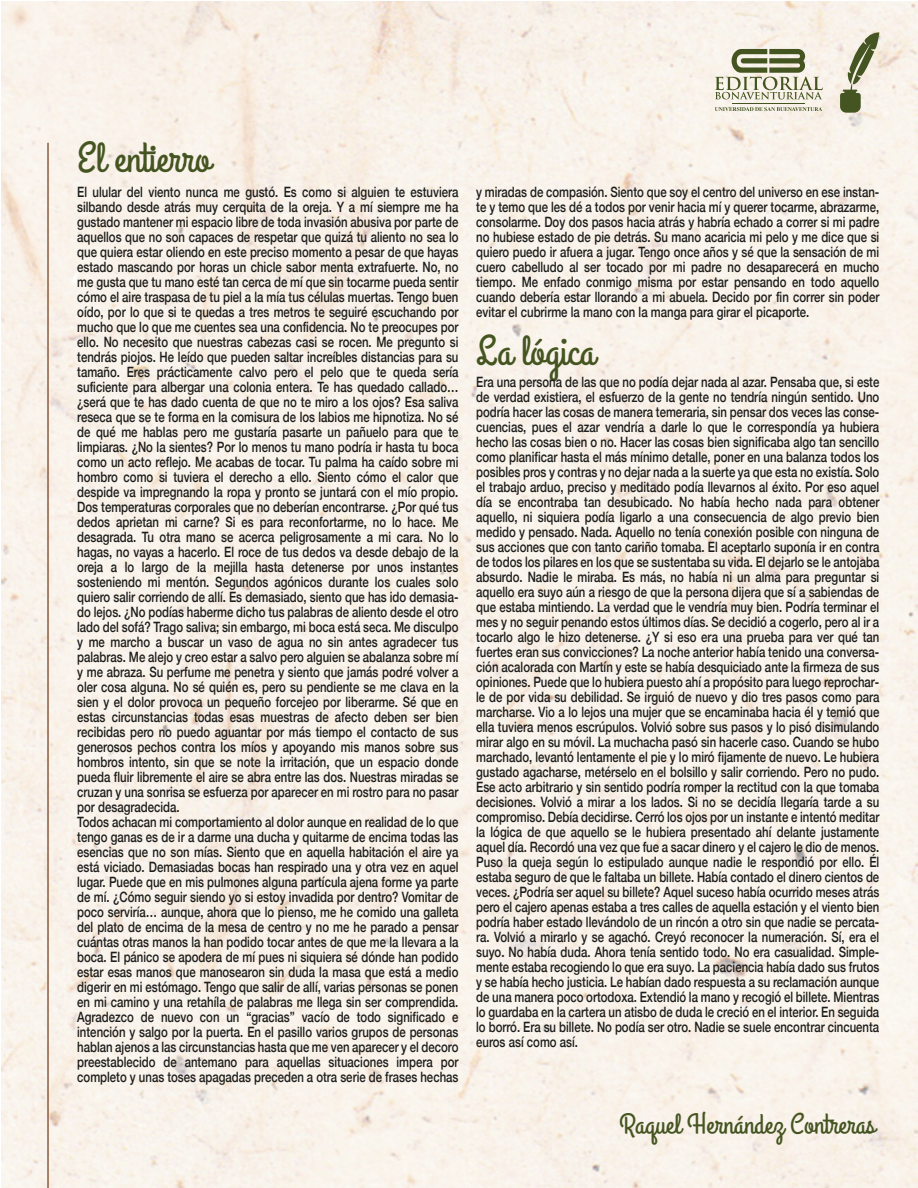
<style>
.page{position:relative;width:918px;height:1188px;background:#fff}
.page>*{position:absolute;margin:0;border:0;box-sizing:border-box;transform-origin:0 0}
.t1{font:41.85px "Grand Hotel";color:#455521}
.t2{font:28.65px "Grand Hotel";color:#455521}
.t3{font:500 14.25px/15px "Helvetica Neue";color:#1d1d1b;text-align:justify;scale:.8 1}
</style>
<div class="page">
<img style="left:2px;top:1px;width:916px;height:1187px">
<svg style="left:840px;top:32px;width:39px;height:81px;background:#b9baa2"></svg>
<hr style="left:47px;top:143px;width:2px;height:1045px;background:#92674b">
<svg style="left:715px;top:49px;width:108px;height:50px;background:#bdbda7"></svg>
<hr style="left:732px;top:103px;width:73px;height:1px;background:#455521">
<svg style="left:715px;top:107px;width:107px;height:4px"></svg>
<h1 class="t1" style="left:77px;top:132px;width:135px">El entierro</h1>
<p class="t3" style="left:77px;top:183px;width:478px;text-align:left">El ulular del viento nunca me gustó. Es como si alguien te estuviera silbando desde atrás muy cerquita de la oreja. Y a mí siempre me ha gustado mantener mi espacio libre de toda invasión abusiva por parte de aquellos que no son capaces de respetar que quizá tu aliento no sea lo que quiera estar oliendo en este preciso momento a pesar de que hayas estado mascando por horas un chicle sabor menta extrafuerte. No, no me gusta que tu mano esté tan cerca de mí que sin tocarme pueda sentir cómo el aire traspasa de tu piel a la mía tus células muertas. Tengo buen oído, por lo que si te quedas a tres metros te seguiré escuchando por mucho que lo que me cuentes sea una confidencia. No te preocupes por ello. No necesito que nuestras cabezas casi se rocen. Me pregunto si tendrás piojos. He leído que pueden saltar increíbles distancias para su tamaño. Eres prácticamente calvo pero el pelo que te queda sería suficiente para albergar una colonia entera. Te has quedado callado… ¿será que te has dado cuenta de que no te miro a los ojos? Esa saliva reseca que se te forma en la comisura de los labios me hipnotiza. No sé de qué me hablas pero me gustaría pasarte un pañuelo para que te limpiaras. ¿No la sientes? Por lo menos tu mano podría ir hasta tu boca como un acto reflejo. Me acabas de tocar. Tu palma ha caído sobre mi hombro como si tuviera el derecho a ello. Siento cómo el calor que despide va impregnando la ropa y pronto se juntará con el mío propio.<br>Dos temperaturas corporales que no deberían encontrarse. ¿Por qué tus dedos aprietan mi carne? Si es para reconfortarme, no lo hace. Me desagrada. Tu otra mano se acerca peligrosamente a mi cara. No lo hagas, no vayas a hacerlo. El roce de tus dedos va desde debajo de la oreja a lo largo de la mejilla hasta detenerse por unos instantes sosteniendo mi mentón. Segundos agónicos durante los cuales solo quiero salir corriendo de allí. Es demasiado, siento que has ido demasia&shy;do lejos. ¿No podías haberme dicho tus palabras de aliento desde el otro lado del sofá? Trago saliva; sin embargo, mi boca está seca. Me disculpo y me marcho a buscar un vaso de agua no sin antes agradecer tus palabras. Me alejo y creo estar a salvo pero alguien se abalanza sobre mí y me abraza. Su perfume me penetra y siento que jamás podré volver a oler cosa alguna. No sé quién es, pero su pendiente se me clava en la sien y el dolor provoca un pequeño forcejeo por liberarme. Sé que en estas circunstancias todas esas muestras de afecto deben ser bien recibidas pero no puedo aguantar por más tiempo el contacto de sus generosos pechos contra los míos y apoyando mis manos sobre sus hombros intento, sin que se note la irritación, que un espacio donde pueda fluir libremente el aire se abra entre las dos. Nuestras miradas se cruzan y una sonrisa se esfuerza por aparecer en mi rostro para no pasar por desagradecida.<br>Todos achacan mi comportamiento al dolor aunque en realidad de lo que tengo ganas es de ir a darme una ducha y quitarme de encima todas las esencias que no son mías. Siento que en aquella habitación el aire ya está viciado. Demasiadas bocas han respirado una y otra vez en aquel lugar. Puede que en mis pulmones alguna partícula ajena forme ya parte de mí. ¿Cómo seguir siendo yo si estoy invadida por dentro? Vomitar de poco serviría… aunque, ahora que lo pienso, me he comido una galleta del plato de encima de la mesa de centro y no me he parado a pensar cuántas otras manos la han podido tocar antes de que me la llevara a la boca. El pánico se apodera de mí pues ni siquiera sé dónde han podido estar esas manos que manosearon sin duda la masa que está a medio digerir en mi estómago. Tengo que salir de allí, varias personas se ponen en mi camino y una retahíla de palabras me llega sin ser comprendida.<br>Agradezco de nuevo con un “gracias” vacío de todo significado e intención y salgo por la puerta. En el pasillo varios grupos de personas hablan ajenos a las circunstancias hasta que me ven aparecer y el decoro preestablecido de antemano para aquellas situaciones impera por completo y unas toses apagadas preceden a otra serie de frases hechas</p>
<p class="t3" style="left:476px;top:183px;width:505px">y miradas de compasión. Siento que soy el centro del universo en ese instan&shy;te y temo que les dé a todos por venir hacia mí y querer tocarme, abrazarme, consolarme. Doy dos pasos hacia atrás y habría echado a correr si mi padre no hubiese estado de pie detrás. Su mano acaricia mi pelo y me dice que si quiero puedo ir afuera a jugar. Tengo once años y sé que la sensación de mi cuero cabelludo al ser tocado por mi padre no desaparecerá en mucho tiempo. Me enfado conmigo misma por estar pensando en todo aquello cuando debería estar llorando a mi abuela. Decido por fin correr sin poder evitar el cubrirme la mano con la manga para girar el picaporte.</p>
<h1 class="t1" style="left:476px;top:324px;width:120px">La lógica</h1>
<p class="t3" style="left:476px;top:373px;width:505px">Era una persona de las que no podía dejar nada al azar. Pensaba que, si este de verdad existiera, el esfuerzo de la gente no tendría ningún sentido. Uno podría hacer las cosas de manera temeraria, sin pensar dos veces las conse&shy;cuencias, pues el azar vendría a darle lo que le correspondía ya hubiera hecho las cosas bien o no. Hacer las cosas bien significaba algo tan sencillo como planificar hasta el más mínimo detalle, poner en una balanza todos los posibles pros y contras y no dejar nada a la suerte ya que esta no existía. Solo el trabajo arduo, preciso y meditado podía llevarnos al éxito. Por eso aquel día se encontraba tan desubicado. No había hecho nada para obtener aquello, ni siquiera podía ligarlo a una consecuencia de algo previo bien medido y pensado. Nada. Aquello no tenía conexión posible con ninguna de sus acciones que con tanto cariño tomaba. El aceptarlo suponía ir en contra de todos los pilares en los que se sustentaba su vida. El dejarlo se le antojaba absurdo. Nadie le miraba. Es más, no había ni un alma para preguntar si aquello era suyo aún a riesgo de que la persona dijera que sí a sabiendas de que estaba mintiendo. La verdad que le vendría muy bien. Podría terminar el mes y no seguir penando estos últimos días. Se decidió a cogerlo, pero al ir a tocarlo algo le hizo detenerse. ¿Y si eso era una prueba para ver qué tan fuertes eran sus convicciones? La noche anterior había tenido una conversa&shy;ción acalorada con Martín y este se había desquiciado ante la firmeza de sus opiniones. Puede que lo hubiera puesto ahí a propósito para luego reprochar&shy;le de por vida su debilidad. Se irguió de nuevo y dio tres pasos como para marcharse. Vio a lo lejos una mujer que se encaminaba hacia él y temió que ella tuviera menos escrúpulos. Volvió sobre sus pasos y lo pisó disimulando mirar algo en su móvil. La muchacha pasó sin hacerle caso. Cuando se hubo marchado, levantó lentamente el pie y lo miró fijamente de nuevo. Le hubiera gustado agacharse, metérselo en el bolsillo y salir corriendo. Pero no pudo.<br>Ese acto arbitrario y sin sentido podría romper la rectitud con la que tomaba decisiones. Volvió a mirar a los lados. Si no se decidía llegaría tarde a su compromiso. Debía decidirse. Cerró los ojos por un instante e intentó meditar la lógica de que aquello se le hubiera presentado ahí delante justamente aquel día. Recordó una vez que fue a sacar dinero y el cajero le dio de menos.<br>Puso la queja según lo estipulado aunque nadie le respondió por ello. Él estaba seguro de que le faltaba un billete. Había contado el dinero cientos de veces. ¿Podría ser aquel su billete? Aquel suceso había ocurrido meses atrás pero el cajero apenas estaba a tres calles de aquella estación y el viento bien podría haber estado llevándolo de un rincón a otro sin que nadie se percata&shy;ra. Volvió a mirarlo y se agachó. Creyó reconocer la numeración. Sí, era el suyo. No había duda. Ahora tenía sentido todo. No era casualidad. Simple&shy;mente estaba recogiendo lo que era suyo. La paciencia había dado sus frutos y se había hecho justicia. Le habían dado respuesta a su reclamación aunque de una manera poco ortodoxa. Extendió la mano y recogió el billete. Mientras lo guardaba en la cartera un atisbo de duda le creció en el interior. En seguida lo borró. Era su billete. No podía ser otro. Nadie se suele encontrar cincuenta euros así como así.</p>
<h2 class="t2" style="left:619px;top:1106px;width:257px">Raquel Hernández Contreras</h2>
</div>
